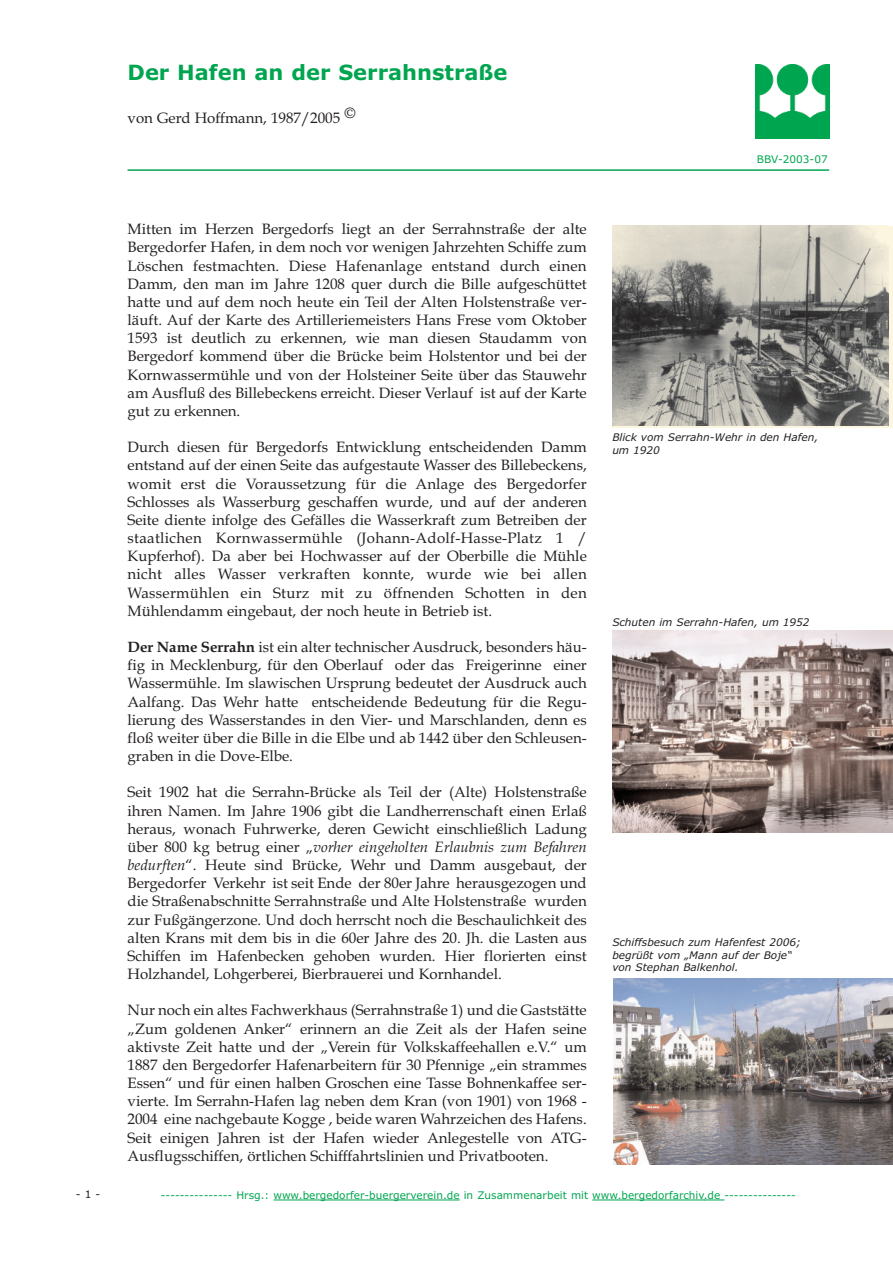
<style>
.page{position:relative;width:893px;height:1263px;background:#fff}
.page>*{position:absolute;margin:0;border:0;box-sizing:border-box;transform-origin:0 0}
.t1{font:700 21px "Verdana";color:#00a54f}
.t2{font:15px/18.1px "Book Antiqua";color:#231f20;text-align:justify}
.t3{font:italic 10.5px/12.6px "Verdana";color:#231f20}
.t4{font:10.5px "Verdana";color:#00a54f}
.t5{font:10.5px "Verdana";color:#231f20}
.s1{font-weight:700}
.s2{font-style:italic}
</style>
<div class="page">
<svg style="left:273px;top:1199px;width:26px;height:1px"></svg>
<hr style="left:299px;top:1199px;width:66px;height:1px;background:#00a54f">
<hr style="left:364px;top:1199px;width:53px;height:1px;background:#00a54f">
<hr style="left:417px;top:1199px;width:43px;height:1px;background:#00a54f">
<svg style="left:592px;top:1199px;width:26px;height:1px"></svg>
<hr style="left:618px;top:1199px;width:87px;height:1px;background:#00a54f">
<svg style="left:704px;top:1199px;width:20px;height:1px"></svg>
<div style="left:612px;top:226px;width:281px;height:202px;background:#fcf5e0"></div>
<img style="left:612px;top:226px;width:277px;height:200px">
<img style="left:612px;top:631px;width:281px;height:202px">
<svg style="left:755px;top:64px;width:75px;height:75px"></svg>
<img style="left:755px;top:65px;width:74px;height:73px">
<img style="left:614px;top:979px;width:279px;height:186px">
<hr style="left:128px;top:169px;width:701px;height:2px;background:#00a54f">
<p class="t5" style="left:76px;top:1188px;width:26px">-1-</p>
<h1 class="t1" style="left:128px;top:60px;width:381px">Der Hafen an der Serrahnstraße</h1>
<p class="t2" style="left:128px;top:109px;width:229px">von Gerd Hoffmann, 1987/2005 ©</p>
<p class="t2" style="left:128px;top:220px;width:461px">Mitten im Herzen Bergedorfs liegt an der Serrahnstraße der alte Bergedorfer Hafen, in dem noch vor wenigen Jahrzehten Schiffe zum Löschen festmachten. Diese Hafenanlage entstand durch einen Damm, den man im Jahre 1208 quer durch die Bille aufgeschüttet hatte und auf dem noch heute ein Teil der Alten Holstenstraße ver&shy;läuft. Auf der Karte des Artilleriemeisters Hans Frese vom Oktober 1593 ist deutlich zu erkennen, wie man diesen Staudamm von Bergedorf kommend über die Brücke beim Holstentor und bei der Kornwassermühle und von der Holsteiner Seite über das Stauwehr am Ausfluß des Billebeckens erreicht. Dieser Verlauf ist auf der Karte gut zu erkennen.</p>
<p class="t2" style="left:128px;top:438px;width:461px">Durch diesen für Bergedorfs Entwicklung entscheidenden Damm entstand auf der einen Seite das aufgestaute Wasser des Billebeckens, womit erst die Voraussetzung für die Anlage des Bergedorfer Schlosses als Wasserburg geschaffen wurde, und auf der anderen Seite diente infolge des Gefälles die Wasserkraft zum Betreiben der staatlichen Kornwassermühle (Johann-Adolf-Hasse-Platz 1 / Kupferhof). Da aber bei Hochwasser auf der Oberbille die Mühle nicht alles Wasser verkraften konnte, wurde wie bei allen Wassermühlen ein Sturz mit zu öffnenden Schotten in den Mühlendamm eingebaut, der noch heute in Betrieb ist.</p>
<p class="t2" style="left:128px;top:638px;width:461px"><span class="s1">Der Name Serrahn</span> ist ein alter technischer Ausdruck, besonders häu&shy;fig in Mecklenburg, für den Oberlauf oder das Freigerinne einer Wassermühle. Im slawischen Ursprung bedeutet der Ausdruck auch Aalfang. Das Wehr hatte entscheidende Bedeutung für die Regu&shy;lierung des Wasserstandes in den Vier- und Marschlanden, denn es floß weiter über die Bille in die Elbe und ab 1442 über den Schleusen&shy;graben in die Dove-Elbe.</p>
<p class="t2" style="left:128px;top:783px;width:461px">Seit 1902 hat die Serrahn-Brücke als Teil der (Alte) Holstenstraße ihren Namen. Im Jahre 1906 gibt die Landherrenschaft einen Erlaß heraus, wonach Fuhrwerke, deren Gewicht einschließlich Ladung über 800 kg betrug einer „<span class="s2">vorher eingeholten Erlaubnis zum Befahren bedurften</span>“. Heute sind Brücke, Wehr und Damm ausgebaut, der Bergedorfer Verkehr ist seit Ende der 80er Jahre herausgezogen und die Straßenabschnitte Serrahnstraße und Alte Holstenstraße wurden zur Fußgängerzone. Und doch herrscht noch die Beschaulichkeit des alten Krans mit dem bis in die 60er Jahre des 20. Jh. die Lasten aus Schiffen im Hafenbecken gehoben wurden. Hier florierten einst Holzhandel, Lohgerberei, Bierbrauerei und Kornhandel.</p>
<p class="t2" style="left:128px;top:1001px;width:461px">Nur noch ein altes Fachwerkhaus (Serrahnstraße 1) und die Gaststätte „Zum goldenen Anker“ erinnern an die Zeit als der Hafen seine aktivste Zeit hatte und der „Verein für Volkskaffeehallen e.V.“ um 1887 den Bergedorfer Hafenarbeitern für 30 Pfennige „ein strammes Essen“ und für einen halben Groschen eine Tasse Bohnenkaffee ser&shy;vierte. Im Serrahn-Hafen lag neben dem Kran (von 1901) von 1968 - 2004 eine nachgebaute Kogge , beide waren Wahrzeichen des Hafens.<br>Seit einigen Jahren ist der Hafen wieder Anlegestelle von ATG-Ausflugsschiffen, örtlichen Schifffahrtslinien und Privatbooten.</p>
<p class="t4" style="left:757px;top:154px;width:72px">BBV-2003-07</p>
<p class="t3" style="left:612px;top:431px;width:207px">Blick vom Serrahn-Wehr in den Hafen, um 1920</p>
<p class="t3" style="left:612px;top:616px;width:199px">Schuten im Serrahn-Hafen, um 1952</p>
<p class="t3" style="left:612px;top:936px;width:190px">Schiffsbesuch zum Hafenfest 2006; begrüßt vom „Mann auf der Boje“ von Stephan Balkenhol.</p>
<p class="t4" style="left:161px;top:1189px;width:637px">--------------- Hrsg.: www.bergedorfer-buergerverein.de in Zusammenarbeit mit www.bergedorfarchiv.de ---------------</p>
</div>
